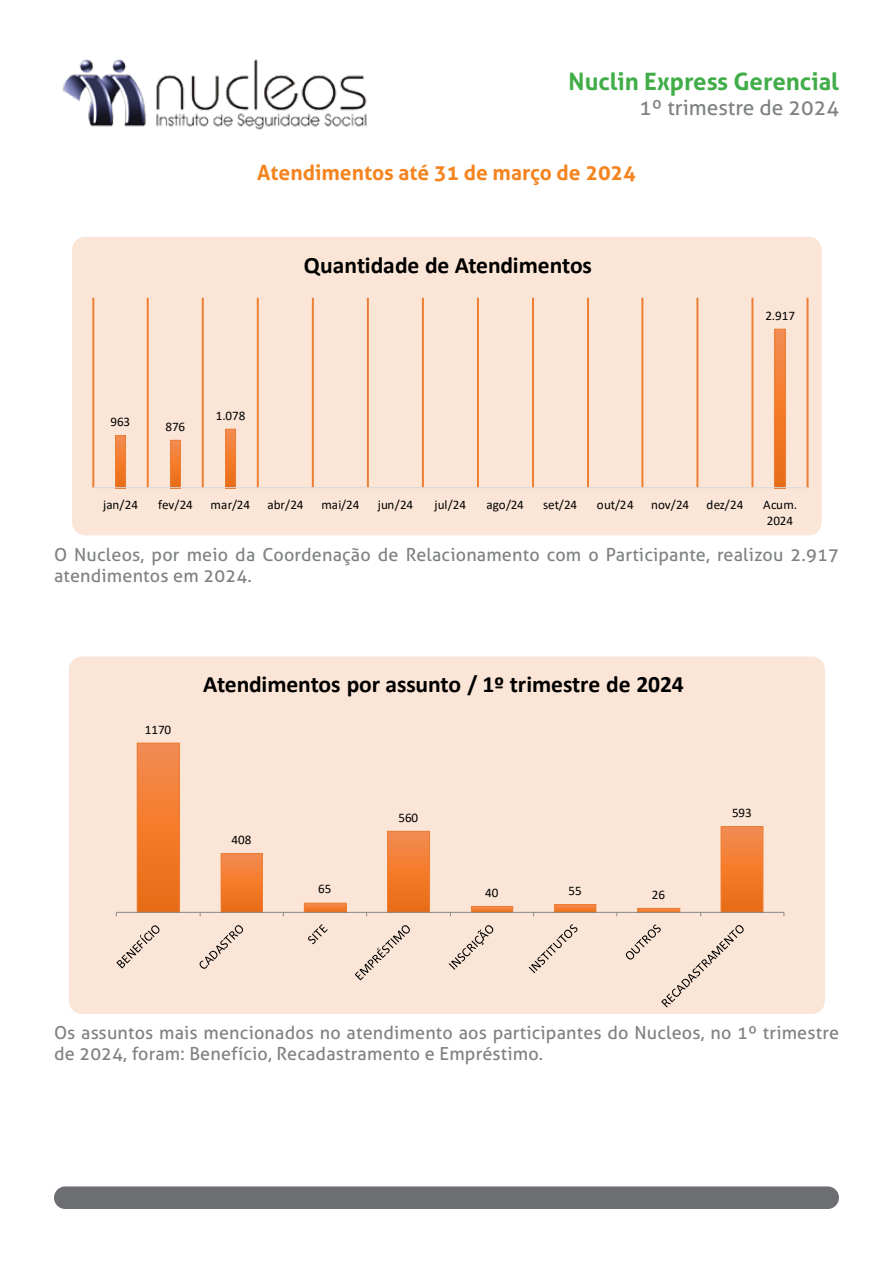
<style>
.page{position:relative;width:893px;height:1263px;background:#fff}
.page>*{position:absolute;margin:0;border:0;box-sizing:border-box;transform-origin:0 0}
.t1{font:700 24px "Aller";color:#41ad49}
.t2{font:700 23.55px "Calibri";letter-spacing:-.01em;color:#000}
.t3{font:700 21px "Aller";color:#f5841f}
.t4{font:21px "Aller";color:#7e8281}
.t5{font:18px/21.6px "Aller";letter-spacing:.01em;color:#7e8281}
.t6{font:13.05px/15.9px "Calibri";letter-spacing:-.005em;color:#000}
</style>
<div class="page">
<img style="left:62px;top:59px;width:305px;height:71px">
<div style="left:54px;top:1186px;width:785px;height:23px;background:#6d6e71;border-radius:11px"></div>
<div style="left:69px;top:656px;width:755px;height:358px;background:#fbe5d6;border-radius:13px"></div>
<div style="left:137px;top:743px;width:42px;height:169px;background:linear-gradient(to bottom,#f68c4e,#eb6b10)"></div>
<div style="left:137px;top:743px;width:42px;height:170px;border:1px solid #ed7d31"></div>
<div style="left:221px;top:853px;width:41px;height:59px;background:linear-gradient(to bottom,#f68c4f,#ec6c10)"></div>
<div style="left:221px;top:853px;width:42px;height:60px;border:1px solid #ed7d31"></div>
<svg style="left:306px;top:905px;width:39px;height:6px"></svg>
<div style="left:304px;top:903px;width:43px;height:10px;border:1px solid #ed7d31"></div>
<div style="left:388px;top:831px;width:41px;height:81px;background:linear-gradient(to bottom,#f68c4f,#eb6c10)"></div>
<div style="left:387px;top:831px;width:43px;height:82px;border:1px solid #ed7d31"></div>
<svg style="left:473px;top:908px;width:38px;height:3px"></svg>
<div style="left:471px;top:906px;width:42px;height:7px;border:1px solid #ed7d31"></div>
<svg style="left:556px;top:906px;width:38px;height:5px"></svg>
<div style="left:554px;top:904px;width:42px;height:9px;border:1px solid #ed7d31"></div>
<hr style="left:638px;top:908px;width:42px;height:4px;background:#f57f31">
<div style="left:637px;top:908px;width:43px;height:5px;border:1px solid #ed7d31"></div>
<div style="left:721px;top:827px;width:42px;height:85px;background:linear-gradient(to bottom,#f68c4e,#eb6b11)"></div>
<div style="left:721px;top:826px;width:42px;height:87px;border:1px solid #ed7d31"></div>
<hr style="left:116px;top:912px;width:668px;height:1px;background:#898989">
<svg style="left:116px;top:925px;width:44px;height:44px"></svg>
<svg style="left:199px;top:925px;width:44px;height:44px"></svg>
<svg style="left:308px;top:924px;width:20px;height:21px"></svg>
<svg style="left:354px;top:925px;width:56px;height:55px"></svg>
<svg style="left:448px;top:925px;width:46px;height:45px"></svg>
<svg style="left:529px;top:924px;width:49px;height:49px"></svg>
<svg style="left:625px;top:924px;width:119px;height:83px"></svg>
<div style="left:72px;top:237px;width:749px;height:298px;background:#fbe5d6;border-radius:13px"></div>
<hr style="left:92px;top:298px;width:2px;height:190px;background:#ed7d31">
<hr style="left:147px;top:298px;width:2px;height:190px;background:#ed7d31">
<hr style="left:202px;top:298px;width:2px;height:190px;background:#ed7d31">
<hr style="left:257px;top:298px;width:2px;height:190px;background:#ed7d31">
<hr style="left:312px;top:298px;width:2px;height:190px;background:#ed7d31">
<hr style="left:367px;top:298px;width:2px;height:190px;background:#ed7d31">
<hr style="left:422px;top:298px;width:2px;height:190px;background:#ed7d31">
<hr style="left:477px;top:298px;width:2px;height:190px;background:#ed7d31">
<hr style="left:532px;top:298px;width:2px;height:190px;background:#ed7d31">
<hr style="left:587px;top:298px;width:2px;height:190px;background:#ed7d31">
<hr style="left:641px;top:298px;width:2px;height:190px;background:#ed7d31">
<hr style="left:696px;top:298px;width:2px;height:190px;background:#ed7d31">
<hr style="left:751px;top:298px;width:2px;height:190px;background:#ed7d31">
<hr style="left:806px;top:298px;width:2px;height:190px;background:#ed7d31">
<svg style="left:117px;top:437px;width:7px;height:49px"></svg>
<div style="left:115px;top:435px;width:11px;height:53px;border:1px solid #ed7d31"></div>
<svg style="left:172px;top:442px;width:7px;height:44px"></svg>
<div style="left:170px;top:440px;width:11px;height:48px;border:1px solid #ed7d31"></div>
<svg style="left:227px;top:431px;width:7px;height:55px"></svg>
<div style="left:225px;top:429px;width:11px;height:59px;border:1px solid #ed7d31"></div>
<svg style="left:776px;top:331px;width:8px;height:155px"></svg>
<div style="left:774px;top:329px;width:12px;height:159px;border:1px solid #ed7d31"></div>
<hr style="left:93px;top:487px;width:715px;height:1px;background:#d9d9d9">
<h1 class="t1" style="left:569px;top:66px;width:272px">Nuclin Express Gerencial</h1>
<p class="t4" style="left:639px;top:95px;width:201px">1º trimestre de 2024</p>
<p class="t3" style="left:257px;top:160px;width:380px">Atendimentos até 31 de março de 2024</p>
<p class="t6" style="left:110px;top:414px;width:21px">963</p>
<p class="t6" style="left:165px;top:418px;width:21px">876</p>
<p class="t6" style="left:216px;top:407px;width:31px">1.078</p>
<h2 class="t2" style="left:304px;top:248px;width:289px">Quantidade de Atendimentos</h2>
<p class="t6" style="left:765px;top:307px;width:31px">2.917</p>
<p class="t6" style="left:103px;top:496px;width:36px">jan/24</p>
<p class="t6" style="left:158px;top:496px;width:36px">fev/24</p>
<p class="t6" style="left:211px;top:496px;width:41px">mar/24</p>
<p class="t6" style="left:267px;top:496px;width:38px">abr/24</p>
<p class="t6" style="left:321px;top:496px;width:40px">mai/24</p>
<p class="t6" style="left:378px;top:496px;width:37px">jun/24</p>
<p class="t6" style="left:435px;top:496px;width:33px">jul/24</p>
<p class="t6" style="left:486px;top:496px;width:39px">ago/24</p>
<p class="t6" style="left:543px;top:496px;width:36px">set/24</p>
<p class="t6" style="left:597px;top:496px;width:38px">out/24</p>
<p class="t6" style="left:651px;top:496px;width:40px">nov/24</p>
<p class="t6" style="left:707px;top:496px;width:38px">dez/24</p>
<p class="t6" style="left:763px;top:496px;width:36px">Acum.<br>2024</p>
<p class="t5" style="left:54px;top:544px;width:786px">O Nucleos, por meio da Coordenação de Relacionamento com o Participante, realizou 2.917 atendimentos em 2024.</p>
<p class="t6" style="left:145px;top:721px;width:28px">1170</p>
<h2 class="t2" style="left:203px;top:667px;width:482px">Atendimentos por assunto / 1º trimestre de 2024</h2>
<p class="t6" style="left:232px;top:831px;width:21px">408</p>
<p class="t6" style="left:318px;top:881px;width:15px">65</p>
<p class="t6" style="left:398px;top:809px;width:21px">560</p>
<p class="t6" style="left:485px;top:884px;width:15px">40</p>
<p class="t6" style="left:569px;top:882px;width:15px">55</p>
<p class="t6" style="left:652px;top:886px;width:15px">26</p>
<p class="t6" style="left:732px;top:805px;width:21px">593</p>
<p class="t5" style="left:54px;top:1021px;width:786px">Os assuntos mais mencionados no atendimento aos participantes do Nucleos, no 1º trimestre de 2024, foram: Benefício, Recadastramento e Empréstimo.</p>
</div>
